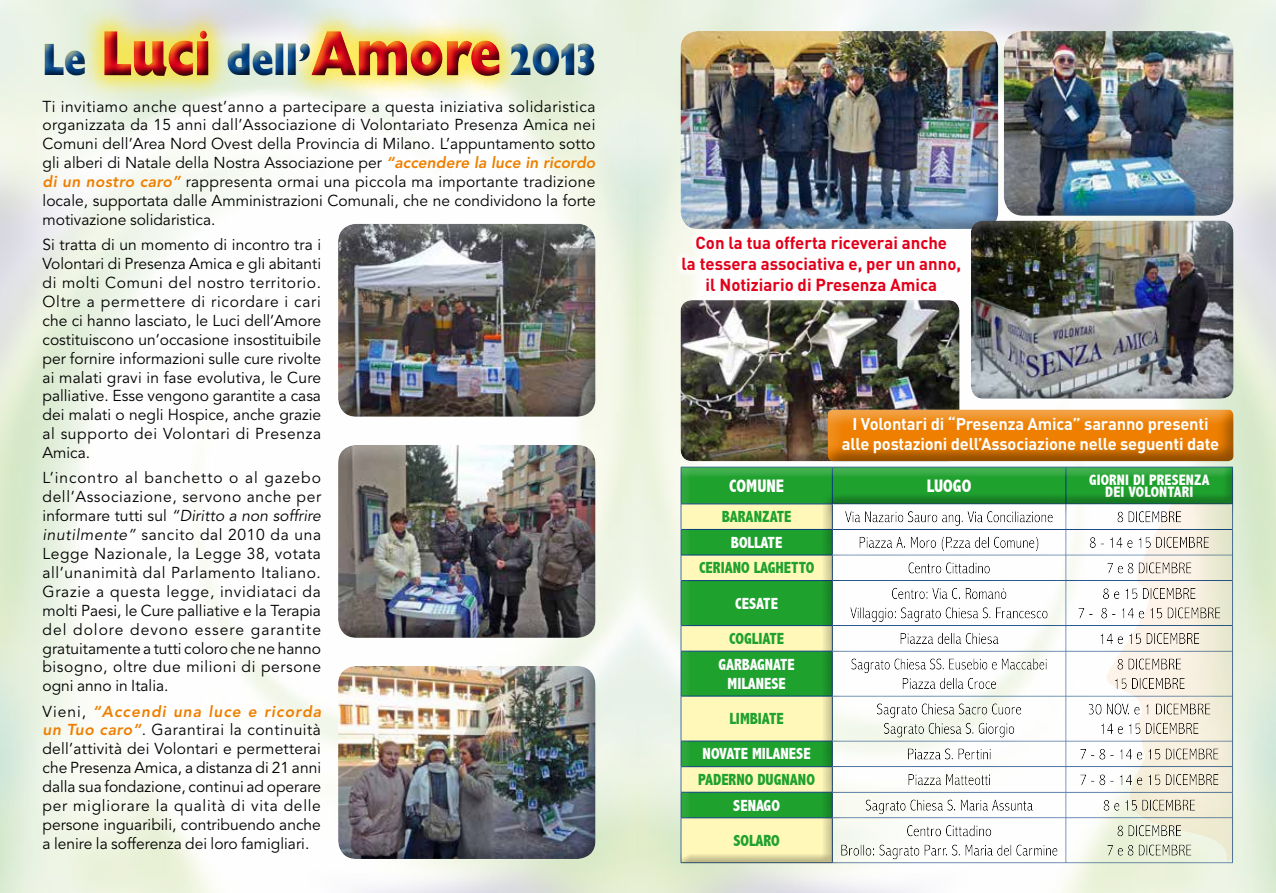
<style>
.page{position:relative;width:1276px;height:893px;background:#fff}
.page>*{position:absolute;margin:0;border:0;box-sizing:border-box;transform-origin:0 0}
.t1{font:45.15px "Gill Sans Extra Bold Display";letter-spacing:-.01em;color:#004894;scale:.84 1}
.t2{font:800 condensed 18.15px "Abadi";color:#fff;scale:.96 1}
.t3{font:700 17.25px/20.7px "DIN";color:#e2001a;text-align:center}
.t4{font:700 16.95px/20.4px "DIN";letter-spacing:-.01em;color:#fff;text-align:center}
.t5{font:800 condensed 16.2px "Abadi";color:#1fa12e;scale:.96 1}
.t6{font:800 condensed 16.2px "Abadi";color:#fff;scale:.96 1}
.t7{font:800 condensed 16.2px/19.4px "Abadi";color:#fff;text-align:center;scale:.95 1}
.t8{font:15.75px/18.9px "Avenir";color:#000;text-align:justify}
.t9{font:800 condensed 15.15px/12.1px "Abadi";letter-spacing:.01em;color:#fff;text-align:center}
.s1{font-size:63.45px;color:#e2001a}
.s2{font-weight:800;font-style:italic;color:#ee7f00}
.s3{font-style:italic}
</style>
<div class="page">
<div style="left:34px;top:31px;width:56px;height:49px;background:#eaf3e4"></div>
<div style="left:36px;top:39px;width:61px;height:49px;background:#000;opacity:.75"></div>
<div style="left:79px;top:6px;width:154px;height:95px;background:#ffe100;opacity:.65"></div>
<div style="left:92px;top:19px;width:122px;height:61px;background:#ffe100;opacity:.75"></div>
<div style="left:96px;top:26px;width:124px;height:62px;background:#000;opacity:.75"></div>
<div style="left:287px;top:7px;width:237px;height:94px;background:#ffe100;opacity:.65"></div>
<div style="left:301px;top:19px;width:203px;height:61px;background:#ffe100;opacity:.75"></div>
<div style="left:304px;top:28px;width:207px;height:60px;background:#000;opacity:.75"></div>
<div style="left:218px;top:31px;width:99px;height:44px;background:#ffe100;opacity:.75"></div>
<div style="left:221px;top:38px;width:100px;height:50px;background:#000;opacity:.75"></div>
<div style="left:501px;top:31px;width:99px;height:50px;background:#e5f0da"></div>
<div style="left:502px;top:41px;width:103px;height:47px;background:#000;opacity:.75"></div>
<div style="left:338px;top:223px;width:258px;height:195px;background:#000;opacity:.3"></div>
<div style="left:679px;top:31px;width:320px;height:199px;background:#000;opacity:.3"></div>
<div style="left:970px;top:219px;width:264px;height:180px;background:#000;opacity:.3"></div>
<div style="left:338px;top:444px;width:258px;height:195px;background:#000;opacity:.3"></div>
<div style="left:338px;top:665px;width:258px;height:195px;background:#000;opacity:.3"></div>
<div style="left:1002px;top:31px;width:231px;height:186px;background:#000;opacity:.3"></div>
<div style="left:674px;top:229px;width:295px;height:70px;background:#fff"></div>
<div style="left:678px;top:466px;width:566px;height:406px;background:#000;opacity:.25"></div>
<div style="left:1091px;top:502px;width:143px;height:359px;background:#fff;opacity:.4"></div>
<div style="left:1099px;top:504px;width:135px;height:360px;background:#000;opacity:.4"></div>
<div style="left:679px;top:299px;width:280px;height:163px;background:#000;opacity:.3"></div>
<div style="left:827px;top:407px;width:406px;height:56px;background:#000;opacity:.4"></div>
<h1 class="t1" style="left:43px;top:33px;width:660px">Le <span class="s1">Luci</span> dell’<span class="s1">Amore</span> 2013</h1>
<p class="t8" style="left:43px;top:97px;width:555px">Ti invitiamo anche quest’anno a partecipare a questa iniziativa solidaristica organizzata da 15 anni dall’Associazione di Volontariato Presenza Amica nei Comuni dell’Area Nord Ovest della Provincia di Milano. L’appuntamento sotto gli alberi di Natale della Nostra Associazione per <span class="s2">“accendere la luce in ricordo di un nostro caro”</span> rappresenta ormai una piccola ma importante tradizione locale, supportata dalle Amministrazioni Comunali, che ne condividono la forte motivazione solidaristica.</p>
<p class="t8" style="left:43px;top:236px;width:280px">Si tratta di un momento di incontro tra i Volontari di Presenza Amica e gli abitanti di molti Comuni del nostro territorio.<br>Oltre a permettere di ricordare i cari che ci hanno lasciato, le Luci dell’Amore costituiscono un’occasione insostituibile per fornire informazioni sulle cure rivolte ai malati gravi in fase evolutiva, le Cure palliative. Esse vengono garantite a casa dei malati o negli Hospice, anche grazie al supporto dei Volontari di Presenza Amica.</p>
<p class="t8" style="left:43px;top:469px;width:280px">L’incontro al banchetto o al gazebo dell’Associazione, servono anche per informare tutti sul <span class="s3">“Diritto a non soffrire inutilmente”</span> sancito dal 2010 da una Legge Nazionale, la Legge 38, votata all’unanimità dal Parlamento Italiano.<br>Grazie a questa legge, invidiataci da molti Paesi, le Cure palliative e la Terapia del dolore devono essere garantite gratuitamente a tutti coloro che ne hanno bisogno, oltre due milioni di persone ogni anno in Italia.</p>
<p class="t8" style="left:43px;top:702px;width:280px">Vieni, <span class="s2">“Accendi una luce e ricorda un Tuo caro”</span>. Garantirai la continuità dell’attività dei Volontari e permetterai che Presenza Amica, a distanza di 21 anni dalla sua fondazione, continui ad operare per migliorare la qualità di vita delle persone inguaribili, contribuendo anche a lenire la sofferenza dei loro famigliari.</p>
<p class="t3" style="left:681px;top:232px;width:281px">Con la tua offerta riceverai anche<br>la tessera associativa e, per un anno, il Notiziario di Presenza Amica</p>
<p class="t4" style="left:842px;top:412px;width:379px">I Volontari di “Presenza Amica” saranno presenti alle postazioni dell’Associazione nelle seguenti date</p>
<p class="t2" style="left:729px;top:475px;width:59px">COMUNE</p>
<p class="t2" style="left:927px;top:475px;width:48px">LUOGO</p>
<p class="t9" style="left:1089px;top:473px;width:122px">GIORNI DI PRESENZA<br>DEI VOLONTARI</p>
<p class="t5" style="left:722px;top:507px;width:74px">BARANZATE</p>
<p class="t6" style="left:731px;top:533px;width:55px">BOLLATE</p>
<p class="t5" style="left:699px;top:559px;width:122px">CERIANO LAGHETTO</p>
<p class="t6" style="left:735px;top:594px;width:46px">CESATE</p>
<p class="t5" style="left:729px;top:629px;width:59px">COGLIATE</p>
<p class="t7" style="left:718px;top:654px;width:82px">GARBAGNATE<br>MILANESE</p>
<p class="t5" style="left:729px;top:709px;width:58px">LIMBIATE</p>
<p class="t6" style="left:702px;top:745px;width:114px">NOVATE MILANESE</p>
<p class="t5" style="left:698px;top:770px;width:123px">PADERNO DUGNANO</p>
<p class="t6" style="left:733px;top:796px;width:50px">SENAGO</p>
<p class="t5" style="left:733px;top:831px;width:50px">SOLARO</p>
</div>
